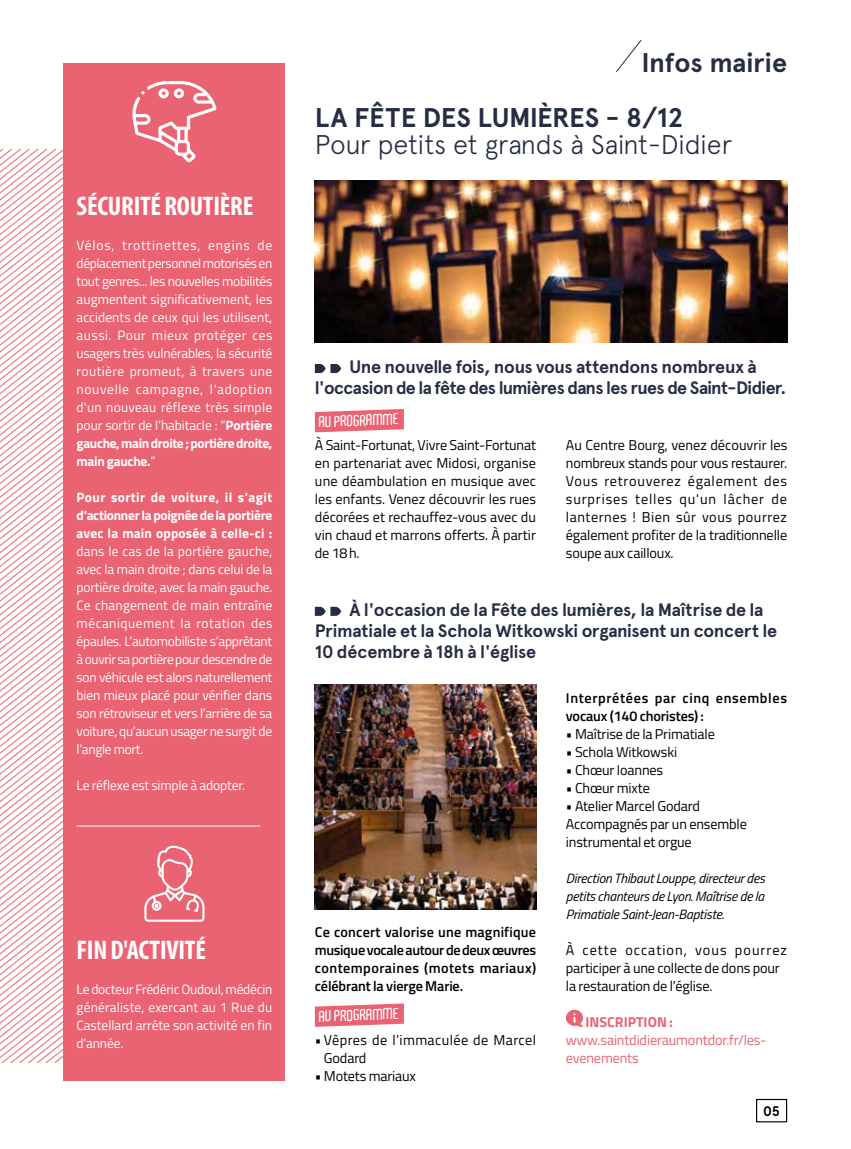
<style>
.page{position:relative;width:851px;height:1149px;background:#fff}
.page>*{position:absolute;margin:0;border:0;box-sizing:border-box;transform-origin:0 0}
.t1{font:27px "Apercu Bold Pro";letter-spacing:-.005em;color:#262d43}
.t2{font:27px "Apercu Light Pro";letter-spacing:-.015em;color:#262d43}
.t3{font:700 condensed 27px "Myriad Pro";letter-spacing:-.01em;color:#fff}
.t4{font:18px/21px "Apercu Bold Pro";letter-spacing:-.015em;color:#262d43;text-align:center}
.t5{font:600 15px "Aldo";color:#fff}
.t6{font:14.25px/18px "Titillium Web";letter-spacing:-.01em;color:#000;text-align:justify}
.t7{font:600 14.25px/18px "Titillium Web";letter-spacing:.03em;color:#000;text-align:justify}
.t8{font:14.25px/18px "Titillium Web";letter-spacing:-.01em;color:#e96472}
.t9{font:14.25px/18px "Titillium Web";letter-spacing:.025em;color:#000}
.t10{font:700 14.25px "Titillium Web";color:#e96472}
.t11{font:13.8px "Apercu Bold Pro";color:#000}
.t12{font:13.5px/18px "Titillium Web";letter-spacing:-.005em;color:#fff;text-align:justify}
.t13{font:italic 13.5px/18px "Titillium Web";letter-spacing:-.01em;color:#000;text-align:justify}
.t14{font:700 13.5px/18px "Titillium Web";letter-spacing:-.02em;color:#fff;text-align:justify}
.s1{font-weight:700}
</style>
<div class="page">
<div style="left:756px;top:1098px;width:31px;height:23px;border:1px solid #000"></div>
<svg style="left:0;top:620px;width:64px;height:442px"></svg>
<svg style="left:616px;top:40px;width:26px;height:32px"></svg>
<div style="left:64px;top:64px;width:221px;height:1016px;background:#e96372"></div>
<hr style="left:77px;top:825px;width:183px;height:1px;background:#fff">
<img style="left:315px;top:180px;width:472px;height:162px">
<svg style="left:315px;top:364px;width:26px;height:9px"></svg>
<svg style="left:132px;top:81px;width:85px;height:81px"></svg>
<svg style="left:315px;top:409px;width:89px;height:23px;background:#eb7582"></svg>
<svg style="left:315px;top:1003px;width:89px;height:23px;background:#eb7683"></svg>
<svg style="left:566px;top:1009px;width:17px;height:17px"></svg>
<svg style="left:315px;top:606px;width:26px;height:9px"></svg>
<img style="left:315px;top:684px;width:221px;height:225px">
<svg style="left:144px;top:845px;width:60px;height:76px"></svg>
<h1 class="t3" style="left:77px;top:189px;width:178px">SÉCURITÉ ROUTIÈRE</h1>
<p class="t12" style="left:77px;top:235px;width:197px">Vélos, trottinettes, engins de déplacement personnel motorisés en tout genres... les nouvelles mobilités augmentent significativement, les accidents de ceux qui les utilisent, aussi. Pour mieux protéger ces usagers très vulnérables, la sécurité routière promeut, à travers une nouvelle campagne, l'adoption d'un nouveau réflexe très simple pour sortir de l’habitacle : “<span class="s1">Portière gauche, main droite ; portière droite, main gauche.</span>”</p>
<p class="t14" style="left:77px;top:487px;width:197px">Pour sortir de voiture, il s'agit d’actionner la poignée de la portière avec la main opposée à celle-ci :</p>
<p class="t12" style="left:77px;top:541px;width:197px">dans le cas de la portière gauche, avec la main droite ; dans celui de la portière droite, avec la main gauche.<br>Ce changement de main entraîne mécaniquement la rotation des épaules. L’automobiliste s’apprêtant à ouvrir sa portière pour descendre de son véhicule est alors naturellement bien mieux placé pour vérifier dans son rétroviseur et vers l’arrière de sa voiture, qu’aucun usager ne surgit de l’angle mort.</p>
<p class="t12" style="left:77px;top:775px;width:170px">Le réflexe est simple à adopter.</p>
<h1 class="t3" style="left:77px;top:933px;width:131px">FIN D'ACTIVITÉ</h1>
<p class="t12" style="left:77px;top:979px;width:197px">Le docteur Frédéric Oudoul, médécin généraliste, exercant au 1 Rue du Castellard arrête son activité en fin d'année.</p>
<h1 class="t1" style="left:641px;top:42px;width:147px">Infos mairie</h1>
<h1 class="t1" style="left:315px;top:97px;width:370px">LA FÊTE DES LUMIÈRES - 8/12</h1>
<h1 class="t2" style="left:315px;top:124px;width:419px">Pour petits et grands à Saint-Didier</h1>
<h2 class="t4" style="left:315px;top:355px;width:473px">Une nouvelle fois, nous vous attendons nombreux à l'occasion de la fête des lumières dans les rues de Saint-Didier.</h2>
<p class="t5" style="left:318px;top:413px;width:82px;rotate:-2deg">AU PROGRAMME</p>
<p class="t6" style="left:315px;top:435px;width:223px">À Saint-Fortunat, Vivre Saint-Fortunat en partenariat avec Midosi, organise une déambulation en musique avec les enfants. Venez découvrir les rues décorées et rechauffez-vous avec du vin chaud et marrons offerts. À partir de 18h.</p>
<p class="t6" style="left:566px;top:435px;width:223px">Au Centre Bourg, venez découvrir les nombreux stands pour vous restaurer.<br>Vous retrouverez également des surprises telles qu'un lâcher de lanternes ! Bien sûr vous pourrez également profiter de la traditionnelle soupe aux cailloux.</p>
<h2 class="t4" style="left:315px;top:598px;width:463px;text-align:left;text-indent:35px">À l'occasion de la Fête des lumières, la Maîtrise de la<br>Primatiale et la Schola Witkowski organisent un concert le<br>10 décembre à 18h à l'église</h2>
<p class="t7" style="left:315px;top:921px;width:223px">Ce concert valorise une magnifique musique vocale autour de deux œuvres contemporaines (motets mariaux) célébrant la vierge Marie.</p>
<p class="t5" style="left:318px;top:1007px;width:82px;rotate:-2deg">AU PROGRAMME</p>
<p class="t9" style="left:324px;top:1029px;width:213px;text-indent:-9px">• Vêpres de l’immaculée de Marcel<br>Godard</p>
<p class="t6" style="left:315px;top:1065px;width:103px">• Motets mariaux</p>
<p class="t7" style="left:566px;top:687px;width:223px">Interprétées par cinq ensembles vocaux (140 choristes) :</p>
<p class="t6" style="left:566px;top:723px;width:150px">• Maîtrise de la Primatiale</p>
<p class="t6" style="left:566px;top:741px;width:113px">• Schola Witkowski</p>
<p class="t6" style="left:566px;top:759px;width:99px">• Chœur Ioannes</p>
<p class="t6" style="left:566px;top:777px;width:85px">• Chœur mixte</p>
<p class="t6" style="left:566px;top:795px;width:182px;text-align:left">• Atelier Marcel Godard<br>Accompagnés par un ensemble instrumental et orgue</p>
<p class="t13" style="left:566px;top:868px;width:200px">Direction Thibaut Louppe, directeur des petits chanteurs de Lyon. Maîtrise de la Primatiale Saint-Jean-Baptiste.</p>
<p class="t6" style="left:566px;top:939px;width:222px;text-align:left">À cette occation, vous pourrez participer à une collecte de dons pour la restauration de l’église.</p>
<p class="t10" style="left:585px;top:1010px;width:89px">INSCRIPTION :</p>
<p class="t8" style="left:566px;top:1029px;width:202px">www.saintdidieraumontdor.fr/les&shy;evenements</p>
<p class="t11" style="left:763px;top:1099px;width:18px">05</p>
</div>
